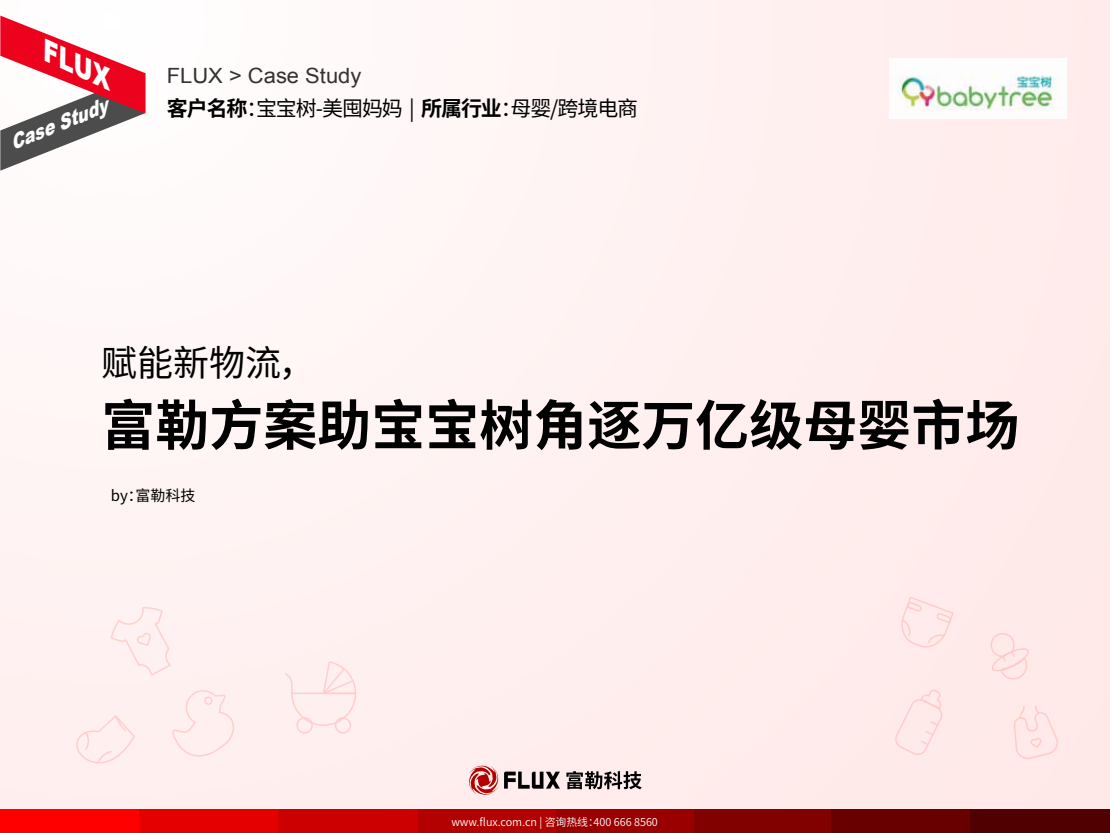
<style>
.page{position:relative;width:1110px;height:833px;background:#fff}
.page>*{position:absolute;margin:0;border:0;box-sizing:border-box;transform-origin:0 0}
.t1{font:700 54px "Source Han Sans CN";color:#000}
.t2{font:36px "Source Han Sans CN";color:#000}
.t3{font:italic 900 28.5px "Arial";color:#fff;scale:.88 1}
.t4{font:21px "Source Han Sans CN";letter-spacing:-.05em;color:#000}
.t5{font:21px "Arial";color:#333;scale:1.05 1}
.t6{font:italic 900 20.4px "Arial";color:#fff;scale:.82 1}
.t7{font:15px "Source Han Sans CN";color:#000}
.t8{font:10.8px "Source Han Sans CN";color:#fff}
.s1{font-weight:700}
</style>
<div class="page">
<div style="left:0;top:1px;width:1109px;height:831px;background:#fff0f0"></div>
<svg style="left:172px;top:690px;width:62px;height:67px"></svg>
<svg style="left:111px;top:607px;width:60px;height:69px"></svg>
<svg style="left:76px;top:715px;width:59px;height:48px"></svg>
<svg style="left:895px;top:596px;width:163px;height:163px"></svg>
<div style="left:296px;top:717px;width:17px;height:16px;border:2px solid #ffafac;border-radius:50%"></div>
<div style="left:335px;top:717px;width:16px;height:16px;border:2px solid #ffafac;border-radius:50%"></div>
<svg style="left:285px;top:661px;width:72px;height:65px"></svg>
<svg style="left:0;top:16px;width:145px;height:155px"></svg>
<svg style="left:566px;top:771px;width:76px;height:18px"></svg>
<svg style="left:469px;top:765px;width:91px;height:30px"></svg>
<div style="left:0;top:809px;width:139px;height:23px;background:#f00"></div>
<div style="left:139px;top:809px;width:140px;height:23px;background:#e50000"></div>
<div style="left:279px;top:809px;width:139px;height:23px;background:#c00"></div>
<div style="left:418px;top:809px;width:139px;height:23px;background:#b30000"></div>
<div style="left:556px;top:809px;width:140px;height:23px;background:#9a0000"></div>
<div style="left:694px;top:809px;width:139px;height:23px;background:#810000"></div>
<div style="left:831px;top:809px;width:140px;height:23px;background:#690000"></div>
<div style="left:971px;top:809px;width:139px;height:23px;background:#500000"></div>
<img style="left:890px;top:59px;width:177px;height:60px">
<h3 class="t3" style="left:56px;top:32px;width:85px;rotate:25deg">FLUX</h3>
<h3 class="t6" style="left:5px;top:130px;width:127px;rotate:-22deg">Case Study</h3>
<h3 class="t5" style="left:167px;top:61px;width:187px">FLUX &gt; Case Study</h3>
<h3 class="t4" style="left:167px;top:97px;width:473px"><span class="s1">客户名称</span>：宝宝树-美囤妈妈 | <span class="s1">所属行业</span>：母婴/跨境电商</h3>
<h2 class="t2" style="left:101px;top:342px;width:215px">赋能新物流，</h2>
<h1 class="t1" style="left:101px;top:395px;width:919px">富勒方案助宝宝树角逐万亿级母婴市场</h1>
<h3 class="t7" style="left:111px;top:487px;width:86px">by：富勒科技</h3>
<p class="t8" style="left:451px;top:815px;width:208px">www.flux.com.cn | 咨询热线：400 666 8560</p>
</div>
